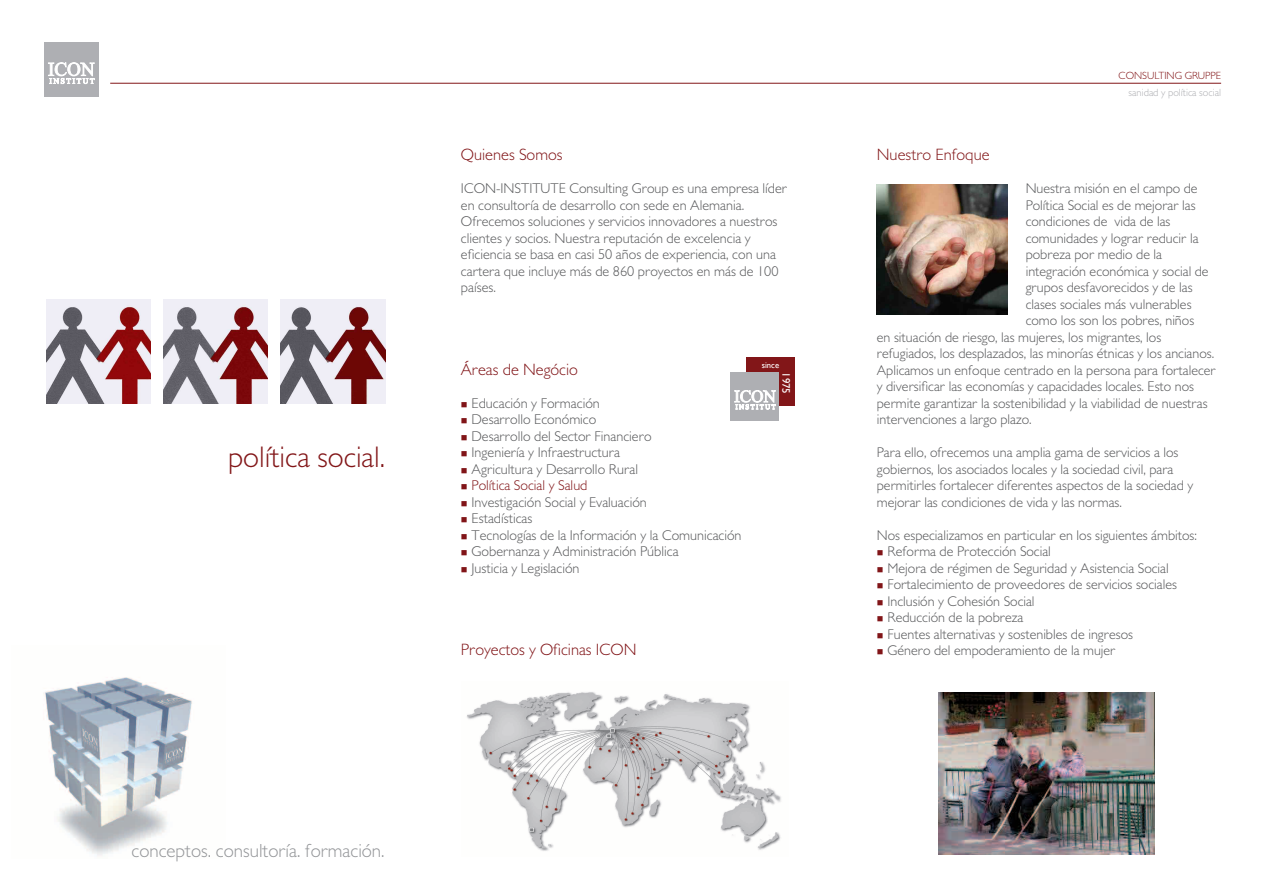
<style>
.page{position:relative;width:1263px;height:893px;background:#fff}
.page>*{position:absolute;margin:0;border:0;box-sizing:border-box;transform-origin:0 0}
.t1{font:300 30px "Gill Sans MT Pro";color:#821618}
.t2{font:300 19.05px "Gill Sans MT Pro";color:#939598}
.t3{font:300 16.5px "Gill Sans MT Pro";color:#811518}
.t4{font:300 16.5px "Gill Sans MT Pro";color:#821618}
.t5{font:300 14.25px/16.5px "Gill Sans MT Pro";color:#57585a}
.t6{font:300 14.25px "Gill Sans MT Pro";color:#811518}
.t7{font:300 14.1px/16.5px "Gill Sans MT Pro";color:#57585a}
.t8{font:10.8px "Gill Sans";color:#fff}
.t9{font:300 10.5px "Gill Sans MT Pro";color:#aeafb3}
.t10{font:300 10.5px "Gill Sans MT Pro";color:#821618}
.t11{font:8.7px "Gill Sans";color:#fff}
.s1{color:#811518}
</style>
<div class="page">
<img style="left:467px;top:692px;width:314px;height:159px">
<img style="left:43px;top:677px;width:149px;height:179px">
<img style="left:46px;top:299px;width:105px;height:105px">
<img style="left:163px;top:299px;width:105px;height:105px">
<img style="left:280px;top:299px;width:105px;height:105px">
<div style="left:746px;top:357px;width:48px;height:48px;background:#821618"></div>
<div style="left:731px;top:372px;width:48px;height:49px;background:#aeafb3"></div>
<svg style="left:734px;top:390px;width:42px;height:19px"></svg>
<img style="left:877px;top:184px;width:130px;height:131px">
<img style="left:938px;top:693px;width:216px;height:161px">
<div style="left:44px;top:42px;width:54px;height:54px;background:#aeafb3"></div>
<svg style="left:48px;top:62px;width:47px;height:22px"></svg>
<hr style="left:110px;top:83px;width:1111px;height:1px;background:#821618">
<h1 class="t1" style="left:228px;top:439px;width:158px">política social.</h1>
<h2 class="t2" style="left:132px;top:839px;width:255px">conceptos. consultoría. formación.</h2>
<p class="t3" style="left:461px;top:145px;width:103px">Quienes Somos</p>
<p class="t5" style="left:461px;top:180px;width:328px">ICON-INSTITUTE Consulting Group es una empresa líder en consultoría de desarrollo con sede en Alemania.<br>Ofrecemos soluciones y servicios innovadores a nuestros clientes y socios. Nuestra reputación de excelencia y eficiencia se basa en casi 50 años de experiencia, con una cartera que incluye más de 860 proyectos en más de 100 países.</p>
<p class="t3" style="left:461px;top:359px;width:118px">Áreas de Negócio</p>
<p class="t5" style="left:461px;top:394px;width:140px"><span class="s1">■</span> Educación y Formación</p>
<p class="t5" style="left:461px;top:411px;width:137px"><span class="s1">■</span> Desarrollo Económico</p>
<p class="t5" style="left:461px;top:427px;width:192px"><span class="s1">■</span> Desarrollo del Sector Financiero</p>
<p class="t5" style="left:461px;top:444px;width:160px"><span class="s1">■</span> Ingeniería y Infraestructura</p>
<p class="t5" style="left:461px;top:460px;width:179px"><span class="s1">■</span> Agricultura y Desarrollo Rural</p>
<p class="t6" style="left:461px;top:477px;width:128px">■ Política Social y Salud</p>
<p class="t5" style="left:461px;top:493px;width:187px"><span class="s1">■</span> Investigación Social y Evaluación</p>
<p class="t5" style="left:461px;top:510px;width:73px"><span class="s1">■</span> Estadísticas</p>
<p class="t5" style="left:461px;top:526px;width:282px"><span class="s1">■</span> Tecnologías de la Información y la Comunicación</p>
<p class="t5" style="left:461px;top:543px;width:219px"><span class="s1">■</span> Gobernanza y Administración Pública</p>
<p class="t5" style="left:461px;top:559px;width:120px"><span class="s1">■</span> Justicia y Legislación</p>
<p class="t11" style="left:762px;top:360px;width:19px">since</p>
<p class="t8" style="left:792px;top:372px;width:23px;rotate:90deg">1975</p>
<p class="t3" style="left:461px;top:640px;width:177px">Proyectos y Oficinas ICON</p>
<p class="t4" style="left:877px;top:145px;width:114px">Nuestro Enfoque</p>
<p class="t10" style="left:1119px;top:69px;width:104px">CONSULTING GRUPPE</p>
<p class="t9" style="left:1128px;top:86px;width:94px">sanidad y política social</p>
<p class="t7" style="left:1026px;top:180px;width:174px">Nuestra misión en el campo de</p>
<p class="t7" style="left:1026px;top:196px;width:171px">Política Social es de mejorar las</p>
<p class="t7" style="left:1026px;top:213px;width:146px">condiciones de vida de las</p>
<p class="t7" style="left:1026px;top:229px;width:174px">comunidades y lograr reducir la</p>
<p class="t7" style="left:1026px;top:246px;width:138px">pobreza por medio de la</p>
<p class="t7" style="left:1026px;top:262px;width:184px">integración económica y social de</p>
<p class="t7" style="left:1026px;top:279px;width:168px">grupos desfavorecidos y de las</p>
<p class="t7" style="left:1026px;top:295px;width:167px">clases sociales más vulnerables</p>
<p class="t7" style="left:1026px;top:312px;width:170px">como los son los pobres, niños</p>
<p class="t7" style="left:877px;top:328px;width:286px">en situación de riesgo, las mujeres, los migrantes, los</p>
<p class="t7" style="left:877px;top:345px;width:339px">refugiados, los desplazados, las minorías étnicas y los ancianos.</p>
<p class="t7" style="left:877px;top:361px;width:340px">Aplicamos un enfoque centrado en la persona para fortalecer</p>
<p class="t7" style="left:877px;top:378px;width:319px">y diversificar las economías y capacidades locales. Esto nos</p>
<p class="t7" style="left:877px;top:394px;width:332px">permite garantizar la sostenibilidad y la viabilidad de nuestras</p>
<p class="t7" style="left:877px;top:411px;width:156px">intervenciones a largo plazo.</p>
<p class="t7" style="left:877px;top:444px;width:318px">Para ello, ofrecemos una amplia gama de servicios a los gobiernos, los asociados locales y la sociedad civil, para permitirles fortalecer diferentes aspectos de la sociedad y mejorar las condiciones de vida y las normas.</p>
<p class="t7" style="left:877px;top:526px;width:322px">Nos especializamos en particular en los siguientes ámbitos:</p>
<p class="t7" style="left:877px;top:543px;width:176px"><span class="s1">■</span> Reforma de Protección Social</p>
<p class="t7" style="left:877px;top:559px;width:293px"><span class="s1">■</span> Mejora de régimen de Seguridad y Asistencia Social</p>
<p class="t7" style="left:877px;top:576px;width:302px"><span class="s1">■</span> Fortalecimiento de proveedores de servicios sociales</p>
<p class="t7" style="left:877px;top:592px;width:159px"><span class="s1">■</span> Inclusión y Cohesión Social</p>
<p class="t7" style="left:877px;top:609px;width:148px"><span class="s1">■</span> Reducción de la pobreza</p>
<p class="t7" style="left:877px;top:625px;width:258px"><span class="s1">■</span> Fuentes alternativas y sostenibles de ingresos</p>
<p class="t7" style="left:877px;top:642px;width:240px"><span class="s1">■</span> Género del empoderamiento de la mujer</p>
</div>
